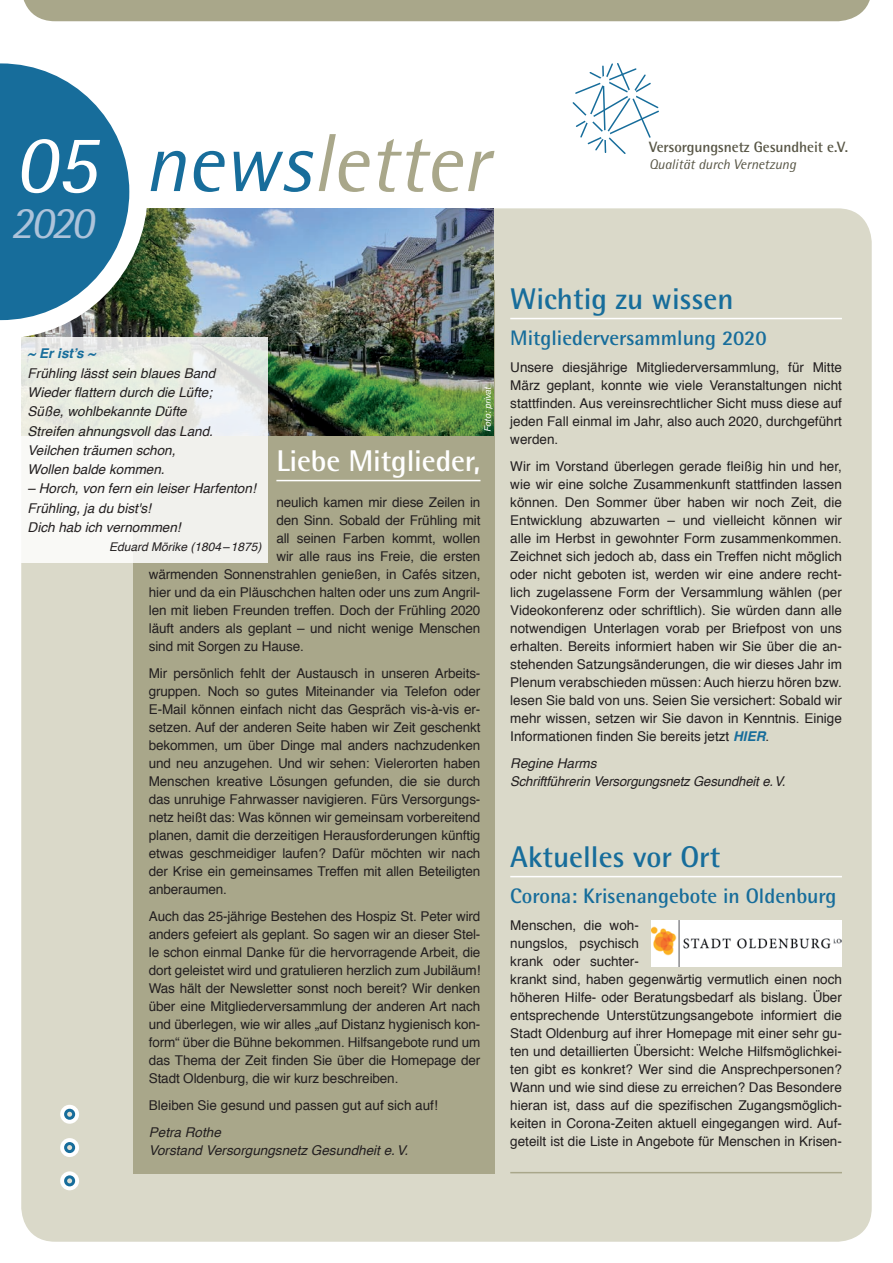
<style>
.page{position:relative;width:893px;height:1263px;background:#fff}
.page>*{position:absolute;margin:0;border:0;box-sizing:border-box;transform-origin:0 0}
.t1{font:italic 82.5px "Rotis Semi Sans";letter-spacing:-.005em;color:#a9a78a}
.t2{font:italic 82.5px "Rotis Semi Sans";color:#fff}
.t3{font:italic 45px "Rotis Semi Sans";color:#adc3da}
.t4{font:700 30px "Rotis Semi Sans";color:#176d9b}
.t5{font:700 30px "Rotis Semi Sans";letter-spacing:-.005em;color:#fff}
.t6{font:700 21px "Rotis Semi Sans";color:#176d9b}
.t7{font:700 15px "Rotis Semi Sans";letter-spacing:-.005em;color:#585646}
.t8{font:italic 13.95px "Rotis Semi Sans";letter-spacing:-.005em;color:#585646}
.t9{font:13.5px/18px "Helvetica";color:#231f20;text-align:justify}
.t10{font:italic 13.5px/19.2px "Helvetica";color:#231f20}
.t11{font:italic 700 13.5px "Helvetica";color:#176d9b}
.t12{font:italic 12px "Helvetica";color:#231f20}
.t13{font:italic 9px "Helvetica";color:#fff}
.s1{color:#176d9b}
.s2{font-weight:700;font-style:italic;color:#176d9b}
</style>
<div class="page">
<div style="left:21px;top:208px;width:851px;height:1034px;background:#dad9c9;border-radius:34px"></div>
<div style="left:23px;top:0;width:847px;height:21px;background:#a9a78a"></div>
<svg style="left:572px;top:63px;width:87px;height:91px"></svg>
<div style="left:584px;top:114px;width:10px;height:10px;background:#fff;border-radius:50%"></div>
<div style="left:600px;top:130px;width:10px;height:10px;background:#fff;border-radius:50%"></div>
<div style="left:627px;top:89px;width:10px;height:10px;background:#fff;border-radius:50%"></div>
<div style="left:600px;top:76px;width:10px;height:10px;background:#fff;border-radius:50%"></div>
<svg style="left:60px;top:1105px;width:19px;height:19px"></svg>
<div style="left:66px;top:1110px;width:8px;height:8px;background:#e2e1d5;border-radius:50%"></div>
<div style="left:64px;top:1109px;width:11px;height:11px;border:3px solid #176d9b;border-radius:50%"></div>
<svg style="left:60px;top:1138px;width:19px;height:19px"></svg>
<div style="left:66px;top:1143px;width:8px;height:8px;background:#e2e1d5;border-radius:50%"></div>
<div style="left:64px;top:1142px;width:11px;height:11px;border:3px solid #176d9b;border-radius:50%"></div>
<svg style="left:60px;top:1171px;width:19px;height:19px"></svg>
<div style="left:66px;top:1177px;width:8px;height:8px;background:#e2e1d5;border-radius:50%"></div>
<div style="left:64px;top:1175px;width:11px;height:11px;border:3px solid #176d9b;border-radius:50%"></div>
<hr style="left:510px;top:1172px;width:332px;height:1px;background:#a9a78a">
<hr style="left:510px;top:318px;width:332px;height:1px;background:#fff">
<div style="left:133px;top:280px;width:361px;height:893px;background:#a9a78a"></div>
<hr style="left:276px;top:480px;width:204px;height:1px;background:#fff">
<hr style="left:510px;top:876px;width:332px;height:1px;background:#fff">
<img style="left:652px;top:921px;width:190px;height:45px">
<img style="left:148px;top:208px;width:345px;height:227px">
<svg style="left:0;top:63px;width:148px;height:274px"></svg>
<svg style="left:21px;top:337px;width:247px;height:225px;background:#eff0eb"></svg>
<h1 class="t2" style="left:15px;top:114px;width:83px">05</h1>
<h2 class="t3" style="left:11px;top:195px;width:85px">2020</h2>
<h1 class="t1" style="left:144px;top:113px;width:346px"><span class="s1">news</span>letter</h1>
<p class="t7" style="left:649px;top:138px;width:201px">Versorgungsnetz Gesundheit e.V.</p>
<p class="t8" style="left:649px;top:156px;width:149px">Qualität durch Vernetzung</p>
<p class="t11" style="left:28px;top:343px;width:69px">~ Er ist’s ~</p>
<p class="t10" style="left:28px;top:364px;width:189px">Frühling lässt sein blaues Band<br>Wieder flattern durch die Lüfte;<br>Süße, wohlbekannte Düfte<br>Streifen ahnungsvoll das Land.<br>Veilchen träumen schon,<br>Wollen balde kommen.</p>
<p class="t10" style="left:28px;top:479px;width:230px">– Horch, von fern ein leiser Harfenton!<br>Frühling, ja du bist's!<br>Dich hab ich vernommen!</p>
<p class="t12" style="left:109px;top:537px;width:154px">Eduard Mörike (1804–1875)</p>
<p class="t13" style="left:481px;top:432px;width:47px;rotate:-90deg">Foto: privat</p>
<h3 class="t5" style="left:276px;top:443px;width:205px">Liebe Mitglieder,</h3>
<p class="t9" style="left:276px;top:494px;width:206px">neulich kamen mir diese Zeilen in</p>
<p class="t9" style="left:276px;top:512px;width:206px">den Sinn. Sobald der Frühling mit</p>
<p class="t9" style="left:276px;top:530px;width:206px">all seinen Farben kommt, wollen</p>
<p class="t9" style="left:276px;top:548px;width:206px">wir alle raus ins Freie, die ersten</p>
<p class="t9" style="left:149px;top:566px;width:333px">wärmenden Sonnenstrahlen genießen, in Cafés sitzen,</p>
<p class="t9" style="left:149px;top:584px;width:333px">hier und da ein Pläuschchen halten oder uns zum Angril-</p>
<p class="t9" style="left:149px;top:602px;width:333px">len mit lieben Freunden treffen. Doch der Frühling 2020</p>
<p class="t9" style="left:149px;top:620px;width:333px">läuft anders als geplant – und nicht wenige Menschen</p>
<p class="t9" style="left:149px;top:638px;width:157px">sind mit Sorgen zu Hause.</p>
<p class="t9" style="left:149px;top:665px;width:333px">Mir persönlich fehlt der Austausch in unseren Arbeits&shy;gruppen. Noch so gutes Miteinander via Telefon oder E-Mail können einfach nicht das Gespräch vis-à-vis er&shy;setzen. Auf der anderen Seite haben wir Zeit geschenkt bekommen, um über Dinge mal anders nachzudenken und neu anzugehen. Und wir sehen: Vielerorten haben Menschen kreative Lösungen gefunden, die sie durch das unruhige Fahrwasser navigieren. Fürs Versorgungs&shy;netz heißt das: Was können wir gemeinsam vorbereitend planen, damit die derzeitigen Herausforderungen künftig etwas geschmeidiger laufen? Dafür möchten wir nach der Krise ein gemeinsames Treffen mit allen Beteiligten anberaumen.</p>
<p class="t9" style="left:149px;top:908px;width:333px">Auch das 25-jährige Bestehen des Hospiz St. Peter wird anders gefeiert als geplant. So sagen wir an dieser Stel&shy;le schon einmal Danke für die hervorragende Arbeit, die dort geleistet wird und gratulieren herzlich zum Jubiläum!<br>Was hält der Newsletter sonst noch bereit? Wir denken über eine Mitgliederversammlung der anderen Art nach und überlegen, wie wir alles „auf Distanz hygienisch kon&shy;form“ über die Bühne bekommen. Hilfsangebote rund um das Thema der Zeit finden Sie über die Homepage der Stadt Oldenburg, die wir kurz beschreiben.</p>
<p class="t9" style="left:149px;top:1097px;width:290px">Bleiben Sie gesund und passen gut auf sich auf!</p>
<p class="t10" style="left:149px;top:1124px;width:261px;line-height:18px">Petra Rothe<br>Vorstand Versorgungsnetz Gesundheit e.V.</p>
<h3 class="t4" style="left:510px;top:281px;width:225px">Wichtig zu wissen</h3>
<h3 class="t6" style="left:510px;top:325px;width:258px">Mitgliederversammlung 2020</h3>
<p class="t9" style="left:510px;top:359px;width:333px">Unsere diesjährige Mitgliederversammlung, für Mitte März geplant, konnte wie viele Veranstaltungen nicht stattfinden. Aus vereinsrechtlicher Sicht muss diese auf jeden Fall einmal im Jahr, also auch 2020, durchgeführt werden.</p>
<p class="t9" style="left:510px;top:458px;width:333px">Wir im Vorstand überlegen gerade fleißig hin und her, wie wir eine solche Zusammenkunft stattfinden lassen können. Den Sommer über haben wir noch Zeit, die Entwicklung abzuwarten – und vielleicht können wir alle im Herbst in gewohnter Form zusammenkommen.<br>Zeichnet sich jedoch ab, dass ein Treffen nicht möglich oder nicht geboten ist, werden wir eine andere recht&shy;lich zugelassene Form der Versammlung wählen (per Videokonferenz oder schriftlich). Sie würden dann alle notwendigen Unterlagen vorab per Briefpost von uns erhalten. Bereits informiert haben wir Sie über die an&shy;stehenden Satzungsänderungen, die wir dieses Jahr im Plenum verabschieden müssen: Auch hierzu hören bzw. lesen Sie bald von uns. Seien Sie versichert: Sobald wir mehr wissen, setzen wir Sie davon in Kenntnis. Einige Informationen finden Sie bereits jetzt <span class="s2">HIER</span>.</p>
<p class="t10" style="left:510px;top:755px;width:277px;line-height:18.1px">Regine Harms<br>Schriftführerin Versorgungsnetz Gesundheit e.V.</p>
<h3 class="t4" style="left:510px;top:839px;width:212px">Aktuelles vor Ort</h3>
<h3 class="t6" style="left:510px;top:883px;width:328px">Corona: Krisenangebote in Oldenburg</h3>
<p class="t9" style="left:510px;top:917px;width:333px;text-align:left">Menschen, die woh-<br>nungslos, psychisch<br>krank oder suchter-<br>krankt sind, haben gegenwärtig vermutlich einen noch höheren Hilfe- oder Beratungsbedarf als bislang. Über entsprechende Unterstützungsangebote informiert die Stadt Oldenburg auf ihrer Homepage mit einer sehr gu&shy;ten und detaillierten Übersicht: Welche Hilfsmöglichkei&shy;ten gibt es konkret? Wer sind die Ansprechpersonen?<br>Wann und wie sind diese zu erreichen? Das Besondere hieran ist, dass auf die spezifischen Zugangsmöglich&shy;keiten in Corona-Zeiten aktuell eingegangen wird. Auf&shy;geteilt ist die Liste in Angebote für Menschen in Krisen-</p>
</div>
